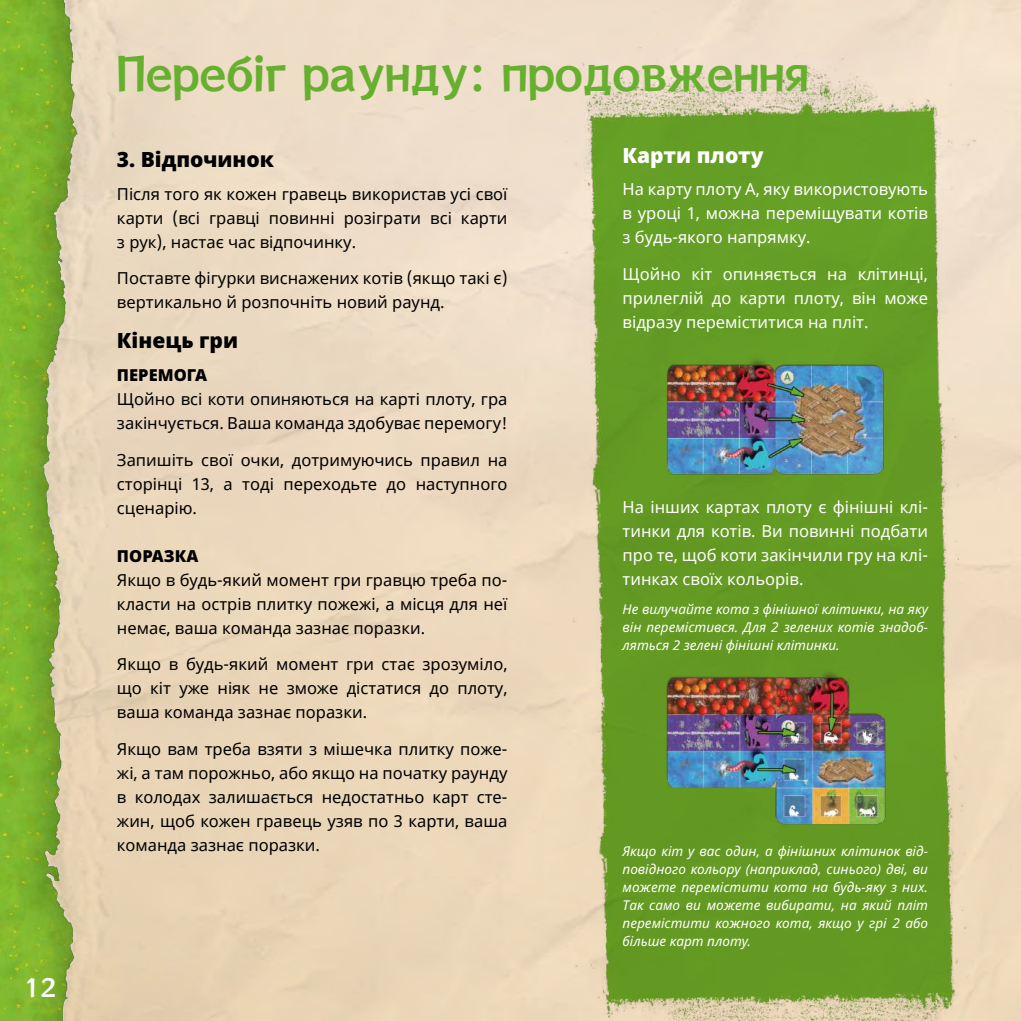
<style>
.page{position:relative;width:1021px;height:1021px;background:#fff}
.page>*{position:absolute;margin:0;border:0;box-sizing:border-box;transform-origin:0 0}
.t1{font:45px "Rockn Roll One UA Regular";color:#67b02f}
.t2{font:24px "Rockn Roll One UA Regular";color:#fff}
.t3{font:900 21px "Noto Sans";color:#000}
.t4{font:900 21px "Noto Sans";color:#fff}
.t5{font:16.5px/24px "Noto Sans";color:#000;text-align:justify}
.t6{font:16.5px/24px "Noto Sans";color:#fff;text-align:justify}
.t7{font:900 16.5px "Noto Sans";color:#000}
.t8{font:italic 13.5px/18px "Noto Sans";color:#fff;text-align:justify}
</style>
<div class="page">
<img style="left:0;top:0;width:1020px;height:1020px">
<img style="left:544px;top:35px;width:449px;height:985px">
<img style="left:637px;top:649px;width:275px;height:188px">
<img style="left:637px;top:349px;width:275px;height:141px">
<h2 class="t2" style="left:23px;top:972px;width:35px">12</h2>
<h1 class="t1" style="left:117px;top:45px;width:693px">Перебіг раунду: продовження</h1>
<p class="t3" style="left:117px;top:147px;width:159px">3. Відпочинок</p>
<p class="t5" style="left:117px;top:182px;width:392px">Після того як кожен гравець використав усі свої карти (всі гравці повинні розіграти всі карти з рук), настає час відпочинку.</p>
<p class="t5" style="left:117px;top:267px;width:392px">Поставте фігурки виснажених котів (якщо такі є) вертикально й розпочніть новий раунд.</p>
<p class="t3" style="left:117px;top:329px;width:123px">Кінець гри</p>
<p class="t7" style="left:117px;top:365px;width:92px">ПЕРЕМОГА</p>
<p class="t5" style="left:117px;top:387px;width:392px">Щойно всі коти опиняються на карті плоту, гра закінчується. Ваша команда здобуває перемогу!</p>
<p class="t5" style="left:117px;top:448px;width:392px">Запишіть свої очки, дотримуючись правил на сторінці 13, а тоді переходьте до наступного сценарію.</p>
<p class="t7" style="left:117px;top:546px;width:83px">ПОРАЗКА</p>
<p class="t5" style="left:117px;top:568px;width:392px">Якщо в будь-який момент гри гравцю треба по&shy;класти на острів плитку пожежі, а місця для неї немає, ваша команда зазнає поразки.</p>
<p class="t5" style="left:117px;top:653px;width:392px">Якщо в будь-який момент гри стає зрозуміло, що кіт уже ніяк не зможе дістатися до плоту, ваша команда зазнає поразки.</p>
<p class="t5" style="left:117px;top:737px;width:392px">Якщо вам треба взяти з мішечка плитку поже&shy;жі, а там порожньо, або якщо на початку раунду в колодах залишається недостатньо карт сте&shy;жин, щоб кожен гравець узяв по 3 карти, ваша команда зазнає поразки.</p>
<p class="t4" style="left:622px;top:143px;width:143px">Карти плоту</p>
<p class="t6" style="left:622px;top:178px;width:307px">На карту плоту А, яку використовують в уроці 1, можна переміщувати котів з будь-якого напрямку.</p>
<p class="t6" style="left:622px;top:263px;width:307px">Щойно кіт опиняється на клітинці, прилеглій до карти плоту, він може відразу переміститися на пліт.</p>
<p class="t6" style="left:622px;top:496px;width:307px">На інших картах плоту є фінішні клі&shy;тинки для котів. Ви повинні подбати про те, щоб коти закінчили гру на клі&shy;тинках своїх кольорів.</p>
<p class="t8" style="left:622px;top:600px;width:307px">Не вилучайте кота з фінішної клітинки, на яку він перемістився. Для 2 зелених котів знадоб&shy;ляться 2 зелені фінішні клітинки.</p>
<p class="t8" style="left:622px;top:842px;width:307px">Якщо кіт у вас один, а фінішних клітинок від&shy;повідного кольору (наприклад, синього) дві, ви можете перемістити кота на будь-яку з них.<br>Так само ви можете вибирати, на який пліт перемістити кожного кота, якщо у грі 2 або більше карт плоту.</p>
</div>
